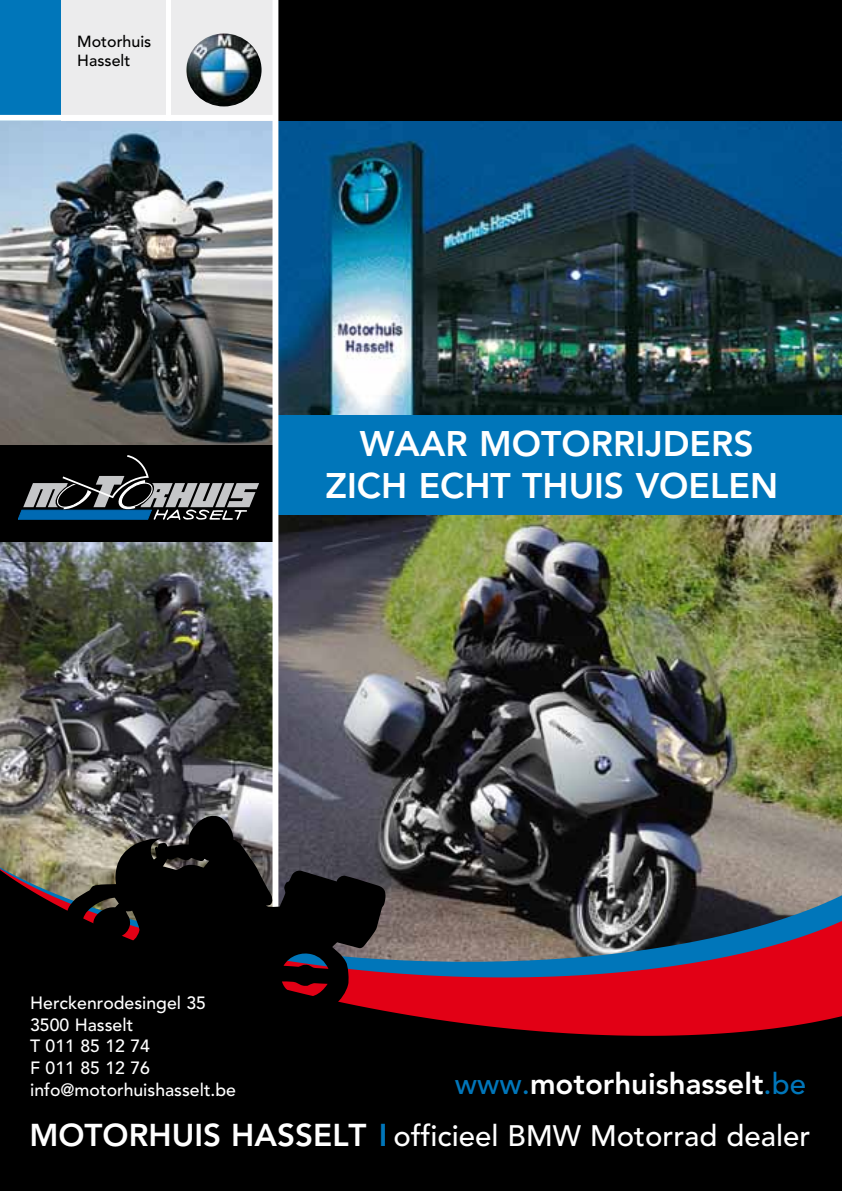
<style>
.page{position:relative;width:842px;height:1191px;background:#fff}
.page>*{position:absolute;margin:0;border:0;box-sizing:border-box;transform-origin:0 0}
.t1{font:800 35.2px/41.2px "Avenir";color:#fff;text-align:center}
.t2{font:800 31.4px "Avenir";color:#fff}
.t3{font:500 29.4px "Avenir";color:#fff}
.t4{font:800 29.4px "Avenir";color:#fff}
.t5{font:500 17.6px/21.6px "Avenir";color:#fff}
.t6{font:500 16px/19.2px "Avenir";color:#000}
.s1{font-weight:500;color:#0076ba}
.s2{font-weight:800;font-size:31.4px}
.s3{font-weight:800;font-size:31.4px;color:#0076ba}
</style>
<div class="page">
<svg style="left:278px;top:0;width:1px;height:785px"></svg>
<div style="left:0;top:0;width:62px;height:122px;background:#0076ba"></div>
<img style="left:279px;top:515px;width:563px;height:336px">
<div style="left:61px;top:0;width:105px;height:120px;background:#ececed"></div>
<div style="left:171px;top:0;width:105px;height:120px;background:#ececed"></div>
<img style="left:186px;top:33px;width:76px;height:73px">
<div style="left:279px;top:0;width:563px;height:121px;background:#000"></div>
<img style="left:279px;top:121px;width:563px;height:294px">
<img style="left:0;top:121px;width:273px;height:324px">
<img style="left:0;top:541px;width:273px;height:310px">
<div style="left:279px;top:415px;width:563px;height:100px;background:#0076ba"></div>
<div style="left:0;top:115px;width:273px;height:6px;background:#fff"></div>
<svg style="left:0;top:853px;width:842px;height:338px;background:#2e1419"></svg>
<div style="left:0;top:445px;width:276px;height:96px;background:#000"></div>
<div style="left:273px;top:0;width:5px;height:972px;background:#fff"></div>
<svg style="left:18px;top:455px;width:241px;height:65px"></svg>
<svg style="left:446px;top:872px;width:17px;height:164px;background:#763a44"></svg>
<svg style="left:55px;top:785px;width:340px;height:249px;background:#2f282a"></svg>
<p class="t6" style="left:77px;top:32px;width:76px">Motorhuis<br>Hasselt</p>
<h1 class="t1" style="left:325px;top:423px;width:454px">WAAR MOTORRIJD ERS<br>ZICH ECHT THUIS VOELEN</h1>
<p class="t5" style="left:30px;top:993px;width:207px">Herckenrodesingel 35<br>3500 Hasselt<br>T 011 85 12 74<br>F 011 85 12 76 info@motorhuishasselt.be</p>
<h3 class="t4" style="left:455px;top:1066px;width:353px"><span class="s1">www.</span>motorhuishasselt<span class="s1">.be</span></h3>
<h2 class="t2" style="left:29px;top:1116px;width:53px">Moto</h2>
<h2 class="t2" style="left:129px;top:1116px;width:38px">rhuis</h2>
<h2 class="t2" style="left:231px;top:1116px;width:44px">Hasse</h2>
<h3 class="t3" style="left:332px;top:1118px;width:479px"><span class="s2">lt</span> <span class="s3">I</span> officieel BMW Motorrad dealer</h3>
</div>
